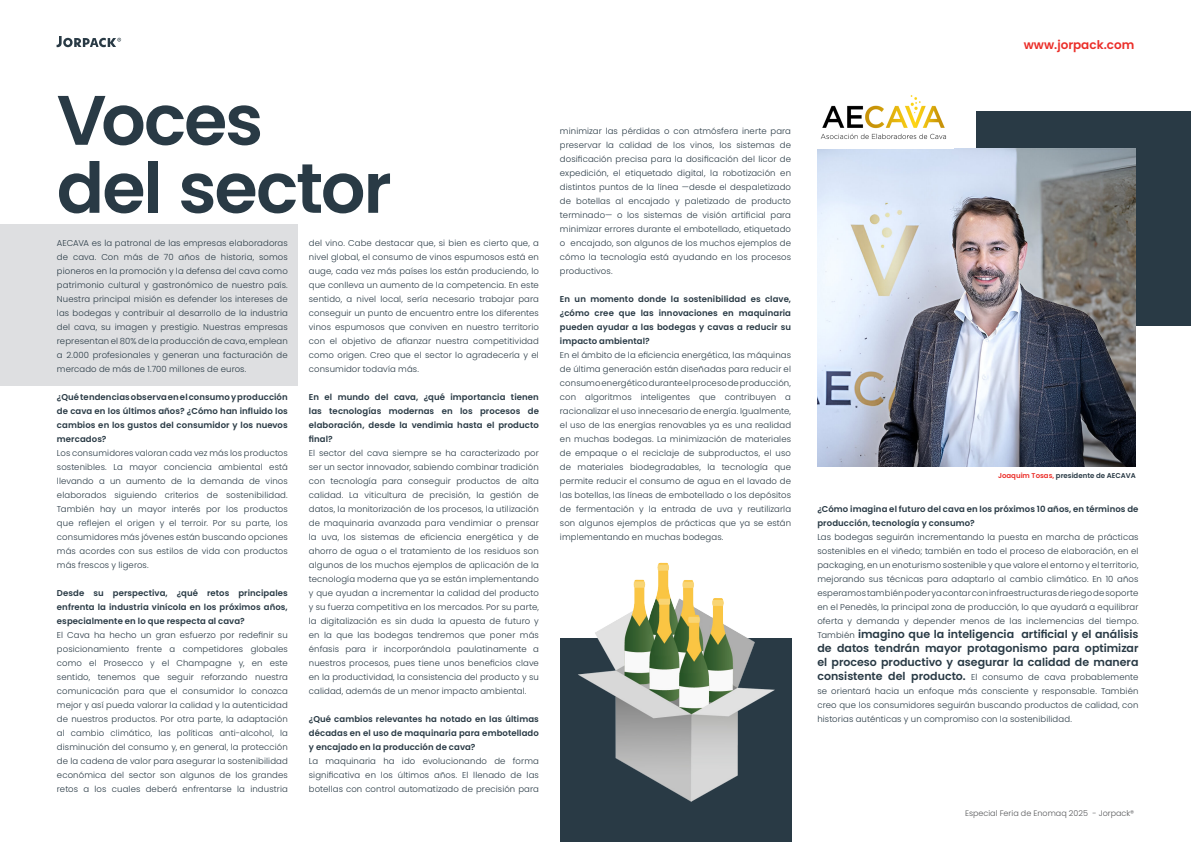
<style>
.page{position:relative;width:1191px;height:842px;background:#fff}
.page>*{position:absolute;margin:0;border:0;box-sizing:border-box;transform-origin:0 0}
.t1{font:600 70px "Poppins";letter-spacing:-.03em;color:#293a45}
.t2{font:600 12px "Poppins";color:#eb2e29}
.t3{font:600 11px/14px "Poppins";color:#293a45;text-align:justify}
.t4{font:300 8.5px/14px "Poppins";letter-spacing:.015em;color:#293a45;text-align:justify}
.t5{font:600 8.5px/14px "Poppins";letter-spacing:.01em;color:#293a45;text-align:justify}
.t6{font:300 8px "Poppins";color:#57585a}
.t7{font:600 7px "Poppins";color:#293a45}
.s1{color:#eb2e29}
.s2{font-weight:300;font-size:8.5px}
.s3{font-weight:600;font-size:11px}
</style>
<div class="page">
<svg style="left:57px;top:36px;width:64px;height:11px"></svg>
<div style="left:0;top:225px;width:298px;height:161px;background:#dedfe1"></div>
<div style="left:560px;top:638px;width:231px;height:204px;background:#293a45"></div>
<div style="left:976px;top:112px;width:215px;height:214px;background:#293a45"></div>
<img style="left:817px;top:148px;width:318px;height:318px">
<img style="left:820px;top:95px;width:127px;height:45px">
<img style="left:578px;top:562px;width:197px;height:240px">
<p class="t1" style="left:57px;top:80px;width:208px">Voces</p>
<p class="t1" style="left:57px;top:148px;width:336px">del sector</p>
<p class="t4" style="left:57px;top:236px;width:232px">AECAVA es la patronal de las empresas elaboradoras de cava. Con más de 70 años de historia, somos pioneros en la promoción y la defensa del cava como patrimonio cultural y gastronómico de nuestro país.<br>Nuestra principal misión es defender los intereses de las bodegas y contribuir al desarrollo de la industria del cava, su imagen y prestigio. Nuestras empresas representan el 80% de la producción de cava, emplean a 2.000 profesionales y generan una facturación de mercado de más de 1.700 millones de euros.</p>
<p class="t5" style="left:57px;top:390px;width:232px">¿Qué tendencias observa en el consumo y producción de cava en los últimos años? ¿Cómo han influido los cambios en los gustos del consumidor y los nuevos mercados?</p>
<p class="t4" style="left:57px;top:446px;width:232px">Los consumidores valoran cada vez más los productos sostenibles. La mayor conciencia ambiental está llevando a un aumento de la demanda de vinos elaborados siguiendo criterios de sostenibilidad.<br>También hay un mayor interés por los productos que reflejen el origen y el terroir. Por su parte, los consumidores más jóvenes están buscando opciones más acordes con sus estilos de vida con productos más frescos y ligeros.</p>
<p class="t5" style="left:57px;top:586px;width:232px">Desde su perspectiva, ¿qué retos principales enfrenta la industria vinícola en los próximos años, especialmente en lo que respecta al cava?</p>
<p class="t4" style="left:57px;top:628px;width:232px">El Cava ha hecho un gran esfuerzo por redefinir su posicionamiento frente a competidores globales como el Prosecco y el Champagne y, en este sentido, tenemos que seguir reforzando nuestra comunicación para que el consumidor lo conozca mejor y así pueda valorar la calidad y la autenticidad de nuestros productos. Por otra parte, la adaptación al cambio climático, las políticas anti-alcohol, la disminución del consumo y, en general, la protección de la cadena de valor para asegurar la sostenibilidad económica del sector son algunos de los grandes retos a los cuales deberá enfrentarse la industria</p>
<p class="t4" style="left:309px;top:236px;width:232px">del vino. Cabe destacar que, si bien es cierto que, a nivel global, el consumo de vinos espumosos está en auge, cada vez más países los están produciendo, lo que conlleva un aumento de la competencia. En este sentido, a nivel local, sería necesario trabajar para conseguir un punto de encuentro entre los diferentes vinos espumosos que conviven en nuestro territorio con el objetivo de afianzar nuestra competitividad como origen. Creo que el sector lo agradecería y el consumidor todavía más.</p>
<p class="t5" style="left:309px;top:390px;width:231px">En el mundo del cava, ¿qué importancia tienen las tecnologías modernas en los procesos de elaboración, desde la vendimia hasta el producto final?</p>
<p class="t4" style="left:309px;top:446px;width:232px">El sector del cava siempre se ha caracterizado por ser un sector innovador, sabiendo combinar tradición con tecnología para conseguir productos de alta calidad. La viticultura de precisión, la gestión de datos, la monitorización de los procesos, la utilización de maquinaria avanzada para vendimiar o prensar la uva, los sistemas de eficiencia energética y de ahorro de agua o el tratamiento de los residuos son algunos de los muchos ejemplos de aplicación de la tecnología moderna que ya se están implementando y que ayudan a incrementar la calidad del producto y su fuerza competitiva en los mercados. Por su parte, la digitalización es sin duda la apuesta de futuro y en la que las bodegas tendremos que poner más énfasis para ir incorporándola paulatinamente a nuestros procesos, pues tiene unos beneficios clave en la productividad, la consistencia del producto y su calidad, además de un menor impacto ambiental.</p>
<p class="t5" style="left:309px;top:712px;width:231px">¿Qué cambios relevantes ha notado en las últimas décadas en el uso de maquinaria para embotellado y encajado en la producción de cava?</p>
<p class="t4" style="left:309px;top:754px;width:231px">La maquinaria ha ido evolucionando de forma significativa en los últimos años. El llenado de las botellas con control automatizado de precisión para</p>
<p class="t4" style="left:560px;top:124px;width:233px">minimizar las pérdidas o con atmósfera inerte para preservar la calidad de los vinos, los sistemas de dosificación precisa para la dosificación del licor de expedición, el etiquetado digital, la robotización en distintos puntos de la línea —desde el despaletizado de botellas al encajado y paletizado de producto terminado— o los sistemas de visión artificial para minimizar errores durante el embotellado, etiquetado o encajado, son algunos de los muchos ejemplos de cómo la tecnología está ayudando en los procesos productivos.</p>
<p class="t5" style="left:560px;top:292px;width:233px">En un momento donde la sostenibilidad es clave, ¿cómo cree que las innovaciones en maquinaria pueden ayudar a las bodegas y cavas a reducir su impacto ambiental?</p>
<p class="t4" style="left:560px;top:348px;width:233px">En el ámbito de la eficiencia energética, las máquinas de última generación están diseñadas para reducir el consumo energético durante el proceso de producción, con algoritmos inteligentes que contribuyen a racionalizar el uso innecesario de energía. Igualmente, el uso de las energías renovables ya es una realidad en muchas bodegas. La minimización de materiales de empaque o el reciclaje de subproductos, el uso de materiales biodegradables, la tecnología que permite reducir el consumo de agua en el lavado de las botellas, las líneas de embotellado o los depósitos de fermentación y la entrada de uva y reutilizarla son algunos ejemplos de prácticas que ya se están implementando en muchas bodegas.</p>
<h2 class="t2" style="left:1023px;top:37px;width:112px">www.jorpack.com</h2>
<p class="t7" style="left:998px;top:472px;width:139px"><span class="s1">Joaquim Tosas,</span> presidente de AECAVA</p>
<p class="t5" style="left:817px;top:502px;width:323px">¿Cómo imagina el futuro del cava en los próximos 10 años, en términos de producción, tecnología y consumo?</p>
<p class="t4" style="left:817px;top:530px;width:323px">Las bodegas seguirán incrementando la puesta en marcha de prácticas sostenibles en el viñedo; también en todo el proceso de elaboración, en el packaging, en un enoturismo sostenible y que valore el entorno y el territorio, mejorando sus técnicas para adaptarlo al cambio climático. En 10 años esperamos también poder ya contar con infraestructuras de riego de soporte en el Penedès, la principal zona de producción, lo que ayudará a equilibrar oferta y demanda y depender menos de las inclemencias del tiempo.</p>
<p class="t3" style="left:817px;top:627px;width:323px"><span class="s2">También</span> imagino que la inteligencia artificial y el análisis de datos tendrán mayor protagonismo para optimizar el proceso productivo y asegurar la calidad de manera</p>
<p class="t4" style="left:817px;top:670px;width:323px"><span class="s3">consistente del producto.</span> El consumo de cava probablemente se orientará hacia un enfoque más consciente y responsable. También creo que los consumidores seguirán buscando productos de calidad, con historias auténticas y un compromiso con la sostenibilidad.</p>
<p class="t6" style="left:965px;top:808px;width:171px">Especial Feria de Enomaq 2025 - Jorpack®</p>
</div>
